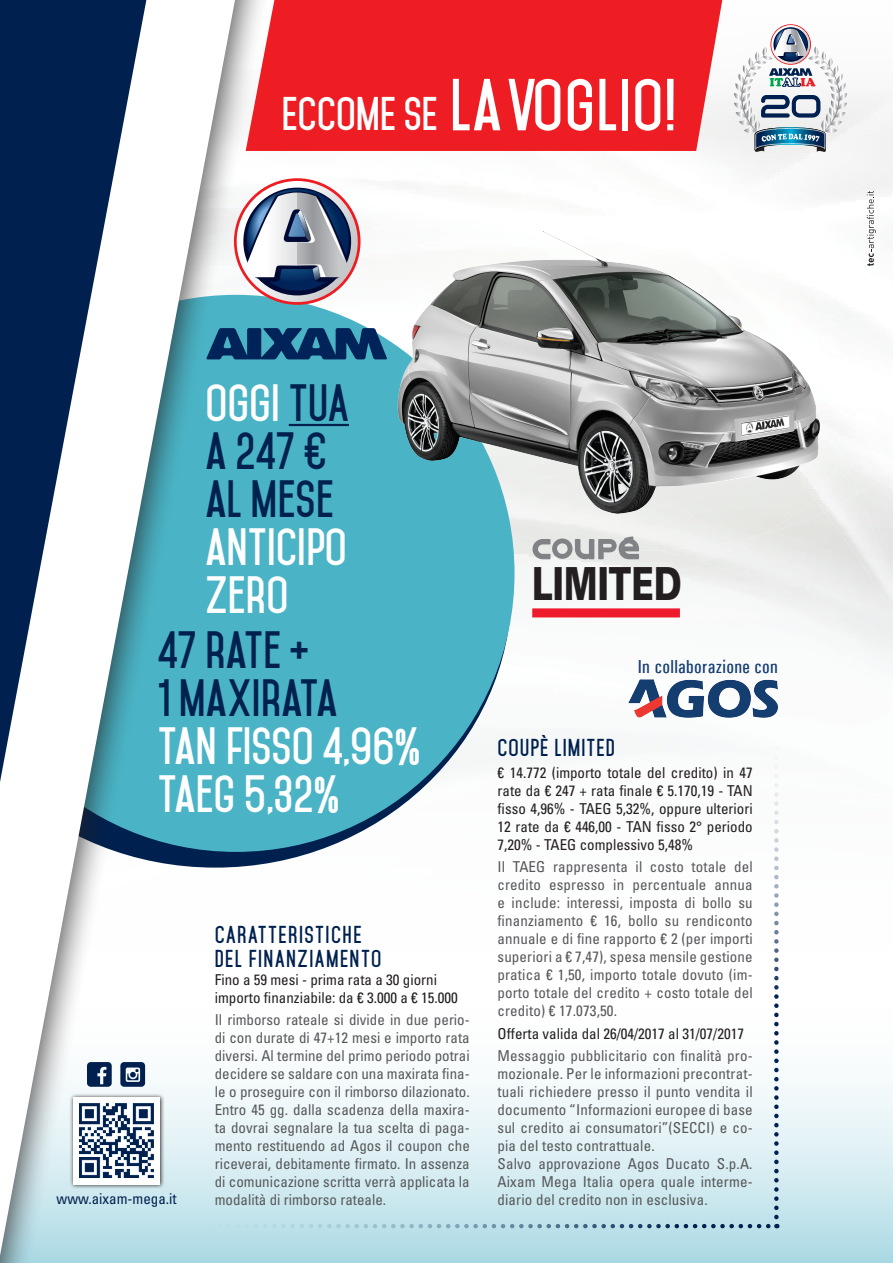
<style>
.page{position:relative;width:893px;height:1263px;background:#fff}
.page>*{position:absolute;margin:0;border:0;box-sizing:border-box;transform-origin:0 0}
.t1{font:700 63px "Mohave";letter-spacing:.02em;color:#fff}
.t2{font:900 45.75px "Univers CE";color:#231f20;scale:.74 1}
.t3{font:700 45px/48px "Mohave";color:#00214f}
.t4{font:700 45px/48px "Mohave";color:#fff}
.t5{font:700 21px/24px "Mohave";letter-spacing:.07em;color:#00214f}
.t6{font:700 21px "Mohave";letter-spacing:.05em;color:#00214f}
.t7{font:500 18.75px "Univers Condensed";letter-spacing:.02em;color:#163e71}
.t8{font:condensed 15px/18px "Univers LT Std";letter-spacing:.01em;color:#57585a;text-align:justify}
.t9{font:condensed 15px/18px "Univers LT Std";color:#231f20}
.t10{font:condensed 15px "Univers LT Std";color:#00214f}
.s1{font-size:40.5px}
.s2{color:#fff}
</style>
<div class="page">
<div style="left:858px;top:494px;width:23px;height:143px;background:#ebebea"></div>
<img style="left:880px;top:480px;width:13px;height:69px">
<div style="left:881px;top:481px;width:12px;height:168px;background:#ebeceb"></div>
<img style="left:864px;top:468px;width:27px;height:12px">
<img style="left:514px;top:546px;width:226px;height:17px">
<img style="left:733px;top:541px;width:29px;height:5px">
<div style="left:514px;top:526px;width:219px;height:24px;background:#eaebe9"></div>
<img style="left:615px;top:526px;width:200px;height:15px">
<svg style="left:846px;top:465px;width:5px;height:6px"></svg>
<img style="left:847px;top:429px;width:17px;height:26px">
<img style="left:847px;top:118px;width:10px;height:6px">
<img style="left:847px;top:124px;width:39px;height:20px">
<div style="left:792px;top:144px;width:101px;height:41px;background:#f3f3f3"></div>
<img style="left:711px;top:156px;width:124px;height:40px">
<svg style="left:867px;top:191px;width:9px;height:75px"></svg>
<div style="left:0;top:989px;width:893px;height:274px;background:linear-gradient(to bottom,#fff,#b6dee7)"></div>
<svg style="left:279px;top:1224px;width:498px;height:4px;background:#93b6c7"></svg>
<svg style="left:774px;top:756px;width:5px;height:461px"></svg>
<svg style="left:279px;top:311px;width:235px;height:541px;fill:#4ab4c6"></svg>
<svg style="left:279px;top:328px;width:99px;height:31px;background:#134874"></svg>
<svg style="left:279px;top:180px;width:82px;height:131px"></svg>
<hr style="left:289px;top:424px;width:60px;height:2px;background:#00214f">
<div style="left:0;top:0;width:279px;height:1263px;background:#231f20;opacity:.75"></div>
<svg style="left:0;top:924px;width:235px;height:332px"></svg>
<svg style="left:0;top:0;width:237px;height:924px"></svg>
<img style="left:378px;top:231px;width:458px;height:295px">
<svg style="left:734px;top:25px;width:113px;height:127px"></svg>
<svg style="left:69px;top:1093px;width:95px;height:96px;background:#bfcacd"></svg>
<img style="left:73px;top:1097px;width:87px;height:87px">
<svg style="left:87px;top:1062px;width:25px;height:25px"></svg>
<svg style="left:120px;top:1062px;width:25px;height:25px"></svg>
<div style="left:532px;top:608px;width:148px;height:9px;background:#ee1b2d"></div>
<svg style="left:532px;top:536px;width:107px;height:23px;background:#b3b5b5"></svg>
<div style="left:246px;top:0;width:476px;height:151px;background:#ee1d23"></div>
<img style="left:628px;top:679px;width:150px;height:39px">
<h1 class="t1" style="left:282px;top:67px;width:396px"><span class="s1">ECCOME SE</span> LA VOGLIO!</h1>
<h3 class="t3" style="left:205px;top:379px;width:145px"><span class="s2">OGGI</span> TUA<br>A 247 €<br>AL MESE</h3>
<h3 class="t4" style="left:205px;top:523px;width:143px">ANTICIPO<br>ZERO</h3>
<h3 class="t3" style="left:158px;top:627px;width:181px">47 RATE +<br>1 MAXIRATA</h3>
<h3 class="t4" style="left:158px;top:723px;width:264px">TAN FISSO 4,96%<br>TAEG 5,32%</h3>
<p class="t10" style="left:57px;top:1189px;width:122px">www.aixam-mega.it</p>
<h3 class="t5" style="left:215px;top:922px;width:168px">CARATTERISTICHE<br>DEL FINANZIAMENTO</h3>
<p class="t9" style="left:215px;top:970px;width:245px">Fino a 59 mesi - prima rata a 30 giorni importo finanziabile: da € 3.000 a € 15.000</p>
<p class="t8" style="left:215px;top:1010px;width:257px">Il rimborso rateale si divide in due perio&shy;di con durate di 47+12 mesi e importo rata diversi. Al termine del primo periodo potrai decidere se saldare con una maxirata fina&shy;le o proseguire con il rimborso dilazionato.<br>Entro 45 gg. dalla scadenza della maxira&shy;ta dovrai segnalare la tua scelta di paga&shy;mento restituendo ad Agos il coupon che riceverai, debitamente firmato. In assenza di comunicazione scritta verrà applicata la modalità di rimborso rateale.</p>
<h2 class="t2" style="left:532px;top:556px;width:204px">LIMITED</h2>
<p class="t7" style="left:638px;top:655px;width:142px">In collaborazione con</p>
<h3 class="t6" style="left:497px;top:734px;width:119px">COUPÈ LIMITED</h3>
<p class="t9" style="left:497px;top:763px;width:257px;text-align:justify">€ 14.772 (importo totale del credito) in 47 rate da € 247 + rata finale € 5.170,19 - TAN fisso 4,96% - TAEG 5,32%, oppure ulteriori 12 rate da € 446,00 - TAN fisso 2° periodo 7,20% - TAEG complessivo 5,48%</p>
<p class="t8" style="left:497px;top:858px;width:257px">Il TAEG rappresenta il costo totale del credito espresso in percentuale annua e include: interessi, imposta di bollo su finanziamento € 16, bollo su rendiconto annuale e di fine rapporto € 2 (per importi superiori a € 7,47), spesa mensile gestione pratica € 1,50, importo totale dovuto (im&shy;porto totale del credito + costo totale del credito) € 17.073,50.</p>
<p class="t9" style="left:497px;top:1024px;width:248px">Offerta valida dal 26/04/2017 al 31/07/2017</p>
<p class="t8" style="left:497px;top:1046px;width:257px;text-align:left">Messaggio pubblicitario con finalità pro&shy;mozionale. Per le informazioni precontrat&shy;tuali richiedere presso il punto vendita il documento “Informazioni europee di base sul credito ai consumatori”(SECCI) e co&shy;pia del testo contrattuale.<br>Salvo approvazione Agos Ducato S.p.A.<br>Aixam Mega Italia opera quale interme&shy;diario del credito non in esclusiva.</p>
</div>
